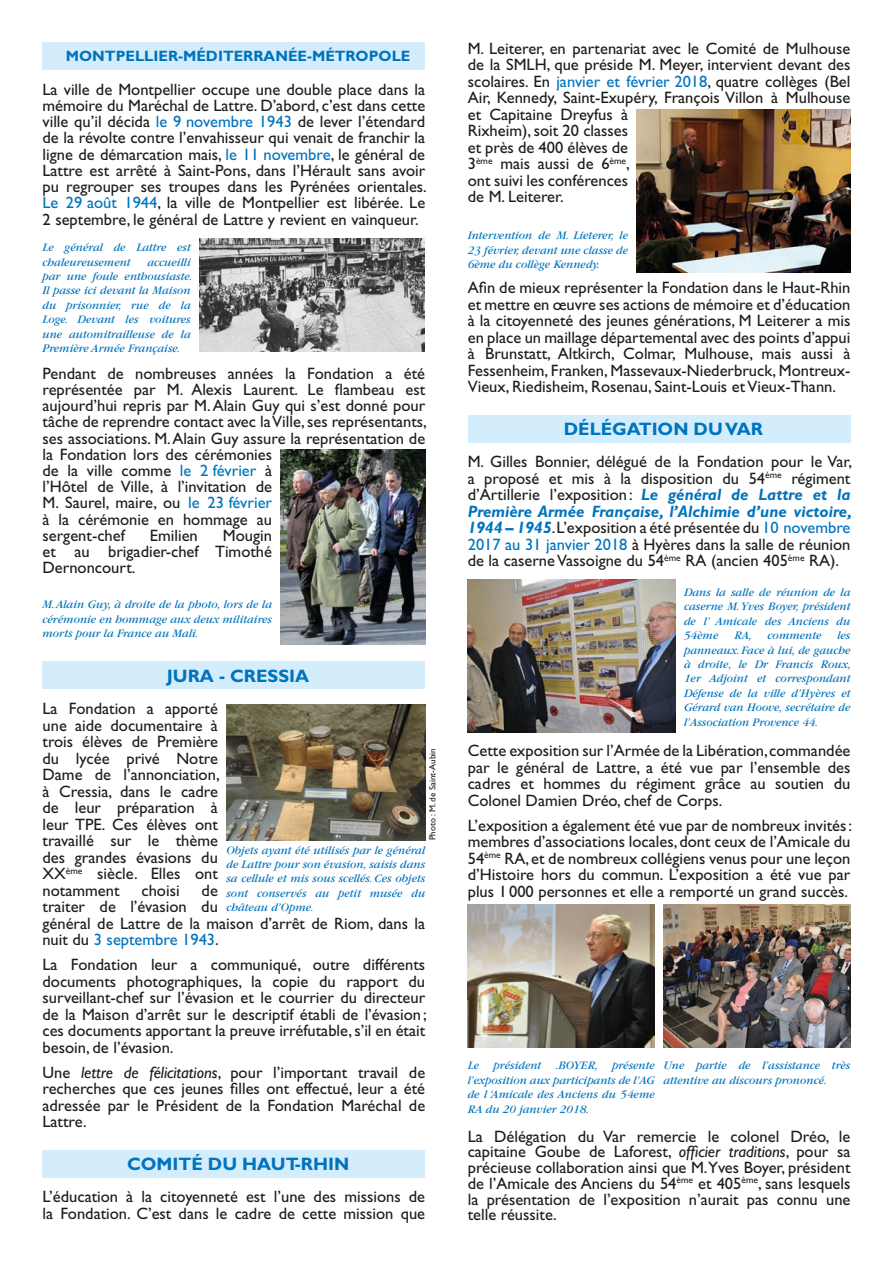
<style>
.page{position:relative;width:893px;height:1263px;background:#fff}
.page>*{position:absolute;margin:0;border:0;box-sizing:border-box;transform-origin:0 0}
.t1{font:700 18px "Gill Sans Std";color:#0073bd}
.t2{font:16.5px/16.5px "Gill Sans Std";color:#1d1d1b;text-align:justify}
.t3{font:700 15px "Gill Sans Std";color:#0073bd}
.t4{font:italic 12px/14.4px "Garamond";color:#0073bd;text-align:justify}
.t5{font:9px "Gill Sans Std";color:#1d1d1b}
.s1{color:#0073bd}
.s2{font-style:italic}
.s3{font-weight:700;font-style:italic;color:#0073bd}
</style>
<div class="page">
<div style="left:43px;top:43px;width:382px;height:27px;background:#d4edfc"></div>
<div style="left:43px;top:662px;width:382px;height:27px;background:#d4edfc"></div>
<div style="left:43px;top:1150px;width:382px;height:27px;background:#d4edfc"></div>
<div style="left:468px;top:415px;width:382px;height:27px;background:#d4edfc"></div>
<img style="left:468px;top:905px;width:187px;height:142px">
<img style="left:663px;top:905px;width:187px;height:142px">
<img style="left:637px;top:109px;width:213px;height:163px">
<img style="left:467px;top:580px;width:208px;height:153px">
<img style="left:281px;top:449px;width:144px;height:195px">
<img style="left:199px;top:238px;width:226px;height:114px">
<img style="left:226px;top:705px;width:199px;height:135px">
<p class="t3" style="left:66px;top:48px;width:346px">MONTPELLIER-MÉDITERRANÉE-MÉTROPOLE</p>
<p class="t2" style="left:43px;top:81px;width:386px">La ville de Montpellier occupe une double place dans la mémoire du Maréchal de Lattre. D’abord, c’est dans cette ville qu’il décida <span class="s1">le 9 novembre 1943</span> de lever l’étendard de la révolte contre l’envahisseur qui venait de franchir la ligne de démarcation mais, <span class="s1">le 11 novembre</span>, le général de Lattre est arrêté à Saint-Pons, dans l’Hérault sans avoir pu regrouper ses troupes dans les Pyrénées orientales.<br><span class="s1">Le 29 août 1944</span>, la ville de Montpellier est libérée. Le 2 septembre, le général de Lattre y revient en vainqueur.</p>
<p class="t4" style="left:43px;top:240px;width:150px">Le général de Lattre est chaleureusement</p>
<p class="t4" style="left:43px;top:255px;width:151px;text-align:left;text-indent:105px">accueilli par une foule enthousiaste.<br>Il passe ici devant la Maison du prisonnier, rue de la<br>Loge. Devant les voitures une automitrailleuse de la<br>Première Armée Française.</p>
<p class="t2" style="left:43px;top:365px;width:386px;text-align:left">Pendant de nombreuses années la Fondation a été représentée par M. Alexis Laurent. Le flambeau est aujourd’hui repris par M. Alain Guy qui s’est donné pour tâche de reprendre contact avec la Ville, ses représentants, ses associations. M. Alain Guy assure la représentation de la Fondation lors des cérémonies<br>de la ville comme <span class="s1">le 2 février</span> à<br>l’Hôtel de Ville, à l’invitation de<br>M. Saurel, maire, ou <span class="s1">le 23 février<br></span>à la cérémonie en hommage au<br>sergent-chef</p>
<p class="t2" style="left:43px;top:527px;width:231px;text-indent:180px">Mougin et au brigadier-chef Timothé Dernoncourt.</p>
<p class="t2" style="left:150px;top:527px;width:49px">Emilien</p>
<p class="t4" style="left:43px;top:598px;width:231px">M. Alain Guy, à droite de la photo, lors de la cérémonie en hommage aux deux militaires morts pour la France au Mali.</p>
<p class="t1" style="left:167px;top:665px;width:144px">JURA - CRESSIA</p>
<p class="t2" style="left:43px;top:700px;width:179px">La Fondation a apporté une aide documentaire à trois élèves de Première du lycée privé Notre Dame de l’annonciation, à Cressia, dans le cadre de leur préparation à leur TPE. Ces élèves ont travaillé sur le thème des grandes évasions du XX<sup>ème</sup> siècle. Elles ont notamment</p>
<p class="t5" style="left:427px;top:840px;width:93px;rotate:-90deg">Photo : M. de Saint-Aubin</p>
<p class="t4" style="left:226px;top:843px;width:200px">Objets ayant été utilisés par le général de Lattre pour son évasion, saisis dans sa cellule et mis sous scellés. Ces objets sont conservés au petit musée du château d’Opme.</p>
<p class="t2" style="left:43px;top:882px;width:384px;text-align:left;text-indent:159px">de<br>traiter de l’évasion du<br>général de Lattre de la maison d’arrêt de Riom, dans la nuit du <span class="s1">3 septembre 1943</span>.</p>
<p class="t2" style="left:43px;top:956px;width:386px">La Fondation leur a communiqué, outre différents documents photographiques, la copie du rapport du surveillant-chef sur l’évasion et le courrier du directeur de la Maison d’arrêt sur le descriptif établi de l’évasion ; ces documents apportant la preuve irréfutable, s’il en était besoin, de l’évasion.</p>
<p class="t2" style="left:43px;top:1064px;width:384px">Une <span class="s2">lettre de félicitations</span>, pour l’important travail de recherches que ces jeunes filles ont effectué, leur a été adressée par le Président de la Fondation Maréchal de Lattre.</p>
<p class="t1" style="left:127px;top:1153px;width:224px">COMITÉ DU HAUT-RHIN</p>
<p class="t2" style="left:43px;top:1188px;width:384px">L’éducation à la citoyenneté est l’une des missions de la Fondation. C’est dans le cadre de cette mission que</p>
<p class="t2" style="left:141px;top:882px;width:40px">choisi</p>
<p class="t2" style="left:468px;top:40px;width:384px;text-align:left">M. Leiterer, en partenariat avec le Comité de Mulhouse de la SMLH, que préside M. Meyer, intervient devant des scolaires. En <span class="s1">janvier et février 2018</span>, quatre collèges (Bel Air, Kennedy, Saint-Exupéry, François Villon à Mulhouse et Capitaine Dreyfus à<br>Rixheim), soit 20 classes<br>et près de 400 élèves de<br>3<sup>ème</sup> mais aussi de 6<sup>ème</sup>,<br>ont suivi les conférences<br>de M. Leiterer.</p>
<p class="t4" style="left:468px;top:228px;width:162px">Intervention de M. Lieterer, le 23 février, devant une classe de 6ème du collège Kennedy.</p>
<p class="t2" style="left:468px;top:280px;width:384px">Afin de mieux représenter la Fondation dans le Haut-Rhin et mettre en œuvre ses actions de mémoire et d’éducation à la citoyenneté des jeunes générations, M Leiterer a mis en place un maillage départemental avec des points d’appui à Brunstatt, Altkirch, Colmar, Mulhouse, mais aussi à Fessenheim, Franken, Massevaux-Niederbruck, Montreux-Vieux, Riedisheim, Rosenau, Saint-Louis et Vieux-Thann.</p>
<p class="t1" style="left:564px;top:418px;width:201px">DÉLÉGATION DU VAR</p>
<p class="t2" style="left:468px;top:454px;width:386px">M. Gilles Bonnier, délégué de la Fondation pour le Var, a proposé et mis à la disposition du 54<sup>ème</sup> régiment d’Artillerie l’exposition: <span class="s3">Le général de Lattre et la Première Armée Française, l’Alchimie d’une victoire, 1944 – 1945</span>. L’exposition a été présentée du <span class="s1">10 novembre 2017 au 31 janvier 2018</span> à Hyères dans la salle de réunion de la caserne Vassoigne du 54<sup>ème</sup> RA (ancien 405<sup>ème</sup> RA).</p>
<p class="t4" style="left:684px;top:585px;width:168px">Dans la salle de réunion de la caserne M. Yves Boyer, président de l’ Amicale des Anciens du 54ème</p>
<p class="t4" style="left:684px;top:628px;width:168px;text-indent:153px">les panneaux. Face à lui, de gauche à droite, le Dr Francis Roux, 1er Adjoint et correspondant Défense de la ville d’Hyères et Gérard van Hoove, secrétaire de l’Association Provence 44.</p>
<p class="t4" style="left:734px;top:628px;width:19px">RA,</p>
<p class="t4" style="left:767px;top:628px;width:55px">commente</p>
<p class="t2" style="left:468px;top:743px;width:384px">Cette exposition sur l’Armée de la Libération, commandée par le général de Lattre, a été vue par l’ensemble des cadres et hommes du régiment grâce au soutien du Colonel Damien Dréo, chef de Corps.</p>
<p class="t2" style="left:468px;top:817px;width:386px">L’exposition a également été vue par de nombreux invités: membres d’associations locales, dont ceux de l’Amicale du 54<sup>ème</sup> RA, et de nombreux collégiens venus pour une leçon d’Histoire hors du commun. L’exposition a été vue par plus 1 000 personnes et elle a remporté un grand succès.</p>
<p class="t4" style="left:468px;top:1058px;width:189px">Le président .BOYER, présente l’exposition aux participants de l’AG de l ‘Amicale des Anciens du 54eme RA du 20 janvier 2018.</p>
<p class="t4" style="left:663px;top:1058px;width:189px">Une partie de l’assistance très attentive au discours prononcé.</p>
<p class="t2" style="left:468px;top:1128px;width:384px;line-height:15.8px">La Délégation du Var remercie le colonel Dréo, le capitaine Goube de Laforest, <span class="s2">officier traditions</span>, pour sa précieuse collaboration ainsi que M.Yves Boyer, président de l’Amicale des Anciens du 54<sup>ème</sup> et 405<sup>ème</sup>, sans lesquels la présentation de l’exposition n’aurait pas connu une telle réussite.</p>
</div>
